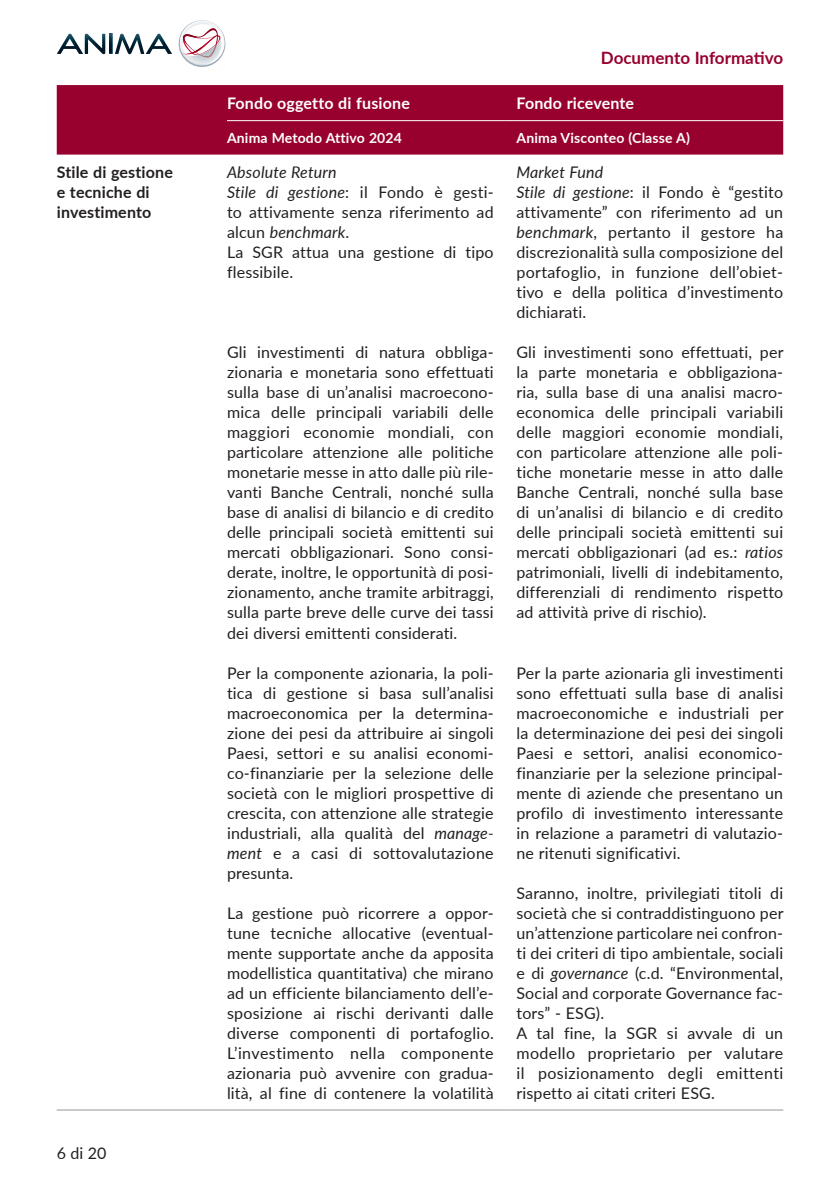
<style>
.page{position:relative;width:840px;height:1191px;background:#fff}
.page>*{position:absolute;margin:0;border:0;box-sizing:border-box;transform-origin:0 0}
.t1{font:700 17px "Lato";color:#98012d}
.t2{font:16px/20px "Lato";letter-spacing:.01em;color:#231f20;text-align:justify}
.t3{font:700 16px/20px "Lato";letter-spacing:.01em;color:#231f20}
.t4{font:700 16px "Lato";letter-spacing:.01em;color:#fff}
.t5{font:700 14px "Lato";letter-spacing:.01em;color:#fff}
.s1{font-style:italic}
</style>
<div class="page">
<img style="left:57px;top:34px;width:26px;height:20px">
<img style="left:85px;top:34px;width:20px;height:20px">
<img style="left:109px;top:34px;width:3px;height:20px">
<img style="left:115px;top:34px;width:29px;height:20px">
<img style="left:146px;top:34px;width:26px;height:20px">
<svg style="left:178px;top:20px;width:47px;height:47px"></svg>
<div style="left:57px;top:85px;width:725px;height:70px;background:#98012d"></div>
<hr style="left:227px;top:120px;width:278px;height:1px;background:#fff">
<hr style="left:505px;top:120px;width:277px;height:1px;background:#fff">
<hr style="left:57px;top:1109px;width:170px;height:1px;background:#939598">
<hr style="left:227px;top:1109px;width:278px;height:1px;background:#939598">
<hr style="left:505px;top:1109px;width:277px;height:1px;background:#939598">
<p class="t1" style="left:600px;top:45px;width:184px">Documento Informativo</p>
<p class="t4" style="left:227px;top:92px;width:184px">Fondo oggetto di fusione</p>
<p class="t4" style="left:516px;top:92px;width:119px">Fondo ricevente</p>
<p class="t5" style="left:227px;top:128px;width:176px">Anima Metodo Attivo 2024</p>
<p class="t5" style="left:516px;top:128px;width:175px">Anima Visconteo (Classe A)</p>
<p class="t3" style="left:57px;top:162px;width:118px">Stile di gestione e tecniche di investimento</p>
<p class="t2" style="left:227px;top:162px;width:268px;text-align:left"><span class="s1">Absolute Return<br>Stile di gestione</span>: il Fondo è gesti&shy;to attivamente senza riferimento ad alcun <span class="s1">benchmark</span>.<br>La SGR attua una gestione di tipo flessibile.</p>
<p class="t2" style="left:57px;top:1142px;width:51px">6 di 20</p>
<p class="t2" style="left:227px;top:342px;width:268px">Gli investimenti di natura obbliga&shy;zionaria e monetaria sono effettuati sulla base di un’analisi macroecono&shy;mica delle principali variabili delle maggiori economie mondiali, con particolare attenzione alle politiche monetarie messe in atto dalle più rile&shy;vanti Banche Centrali, nonché sulla base di analisi di bilancio e di credito delle principali società emittenti sui mercati obbligazionari. Sono consi&shy;derate, inoltre, le opportunità di posi&shy;zionamento, anche tramite arbitraggi, sulla parte breve delle curve dei tassi dei diversi emittenti considerati.</p>
<p class="t2" style="left:227px;top:662px;width:268px">Per la componente azionaria, la poli&shy;tica di gestione si basa sull’analisi macroeconomica per la determina&shy;zione dei pesi da attribuire ai singoli Paesi, settori e su analisi economi&shy;co-finanziarie per la selezione delle società con le migliori prospettive di crescita, con attenzione alle strategie industriali, alla qualità del <span class="s1">manage&shy;ment</span> e a casi di sottovalutazione presunta.</p>
<p class="t2" style="left:227px;top:902px;width:268px">La gestione può ricorrere a oppor&shy;tune tecniche allocative (eventual&shy;mente supportate anche da apposita modellistica quantitativa) che mirano ad un efficiente bilanciamento dell’e&shy;sposizione ai rischi derivanti dalle diverse componenti di portafoglio.<br>L’investimento nella componente azionaria può avvenire con gradua&shy;lità, al fine di contenere la volatilità</p>
<p class="t2" style="left:516px;top:162px;width:268px;text-align:left"><span class="s1">Market Fund<br>Stile di gestione</span>: il Fondo è “gestito attivamente” con riferimento ad un <span class="s1">benchmark</span>, pertanto il gestore ha discrezionalità sulla composizione del portafoglio, in funzione dell’obiet&shy;tivo e della politica d’investimento dichiarati.</p>
<p class="t2" style="left:516px;top:342px;width:268px">Gli investimenti sono effettuati, per la parte monetaria e obbligaziona&shy;ria, sulla base di una analisi macro&shy;economica delle principali variabili delle maggiori economie mondiali, con particolare attenzione alle poli&shy;tiche monetarie messe in atto dalle Banche Centrali, nonché sulla base di un’analisi di bilancio e di credito delle principali società emittenti sui mercati obbligazionari (ad es.: <span class="s1">ratios </span>patrimoniali, livelli di indebitamento, differenziali di rendimento rispetto ad attività prive di rischio).</p>
<p class="t2" style="left:516px;top:662px;width:268px">Per la parte azionaria gli investimenti sono effettuati sulla base di analisi macroeconomiche e industriali per la determinazione dei pesi dei singoli Paesi e settori, analisi economico&shy;finanziarie per la selezione principal&shy;mente di aziende che presentano un profilo di investimento interessante in relazione a parametri di valutazio&shy;ne ritenuti significativi.</p>
<p class="t2" style="left:516px;top:882px;width:268px;text-align:left">Saranno, inoltre, privilegiati titoli di società che si contraddistinguono per un’attenzione particolare nei confron&shy;ti dei criteri di tipo ambientale, sociali e di <span class="s1">governance</span> (c.d. “Environmental, Social and corporate Governance fac&shy;tors” - ESG).<br>A tal fine, la SGR si avvale di un modello proprietario per valutare il posizionamento degli emittenti rispetto ai citati criteri ESG.</p>
</div>
